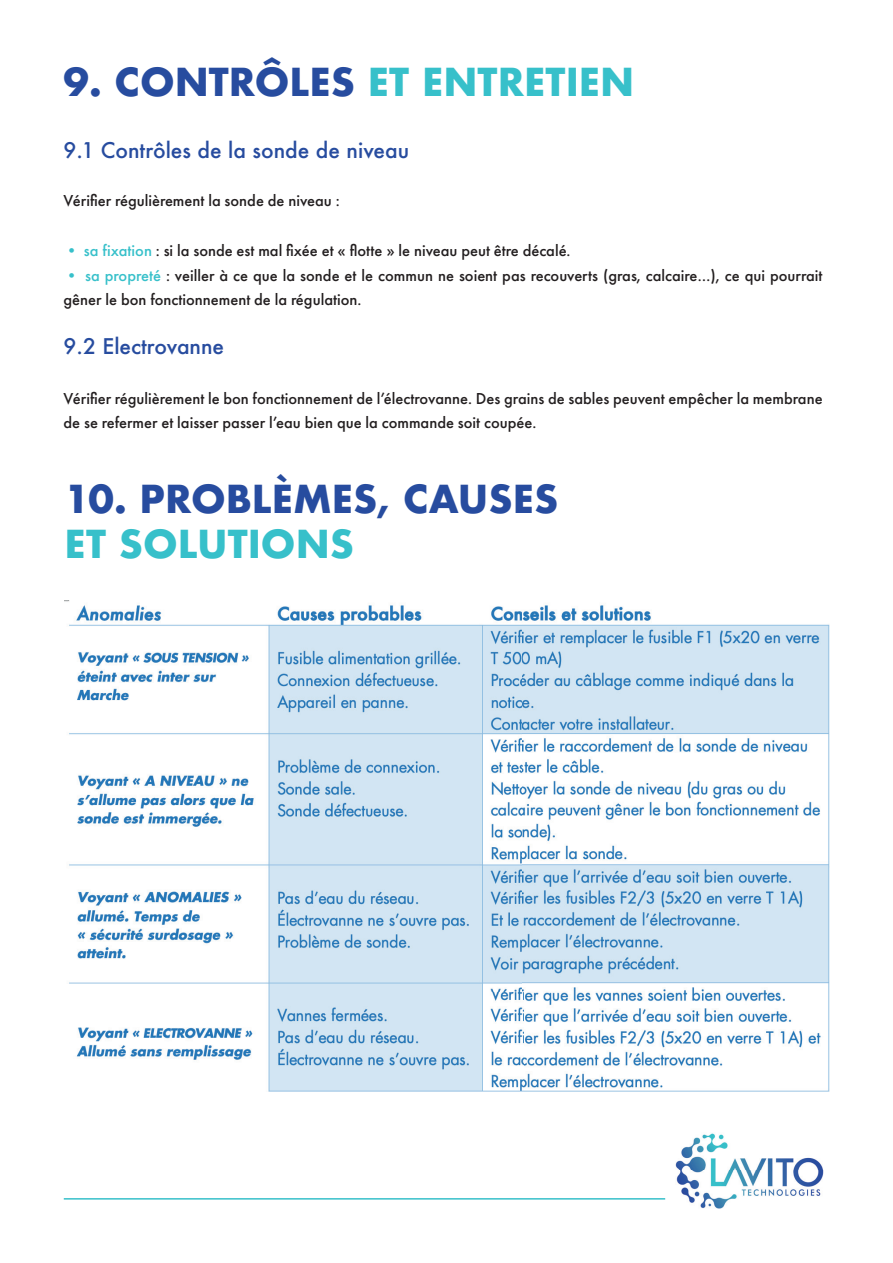
<style>
.page{position:relative;width:893px;height:1263px;background:#fff}
.page>*{position:absolute;margin:0;border:0;box-sizing:border-box;transform-origin:0 0}
.t1{font:700 37.5px "Futura";color:#274c9f}
.t2{font:700 37.5px "Futura";color:#37c0ca}
.t3{font:500 21px "Futura";color:#274c9f}
.t4{font:500 16.5px/24px "Futura PT";color:#231f20}
.s1{color:#37c0ca}
</style>
<div class="page">
<img style="left:65px;top:600px;width:764px;height:491px">
<img style="left:676px;top:1133px;width:147px;height:76px">
<hr style="left:64px;top:1198px;width:601px;height:1px;background:#37c0ca">
<h1 class="t1" style="left:64px;top:55px;width:572px">9. CONTRÔLES <span class="s1">ET ENTRETIEN</span></h1>
<p class="t3" style="left:64px;top:136px;width:347px">9.1 Contrôles de la sonde de niveau</p>
<p class="t4" style="left:64px;top:189px;width:278px">Vérifier régulièrement la sonde de niveau :</p>
<p class="t4" style="left:64px;top:238px;width:509px"><span class="s1">• sa fixation</span> : si la sonde est mal fixée et « flotte » le niveau peut être décalé.</p>
<p class="t4" style="left:64px;top:264px;width:760px"><span class="s1">• sa propreté</span> : veiller à ce que la sonde et le commun ne soient pas recouverts (gras, calcaire…), ce qui pourrait gêner le bon fonctionnement de la régulation.</p>
<p class="t3" style="left:64px;top:332px;width:162px">9.2 Electrovanne</p>
<p class="t4" style="left:64px;top:386px;width:761px">Vérifier régulièrement le bon fonctionnement de l’électrovanne. Des grains de sables peuvent empêcher la membrane de se refermer et laisser passer l’eau bien que la commande soit coupée.</p>
<h1 class="t1" style="left:65px;top:471px;width:495px">10. PROBLÈMES, CAUSES</h1>
<h1 class="t2" style="left:65px;top:516px;width:291px">ET SOLUTIONS</h1>
</div>
